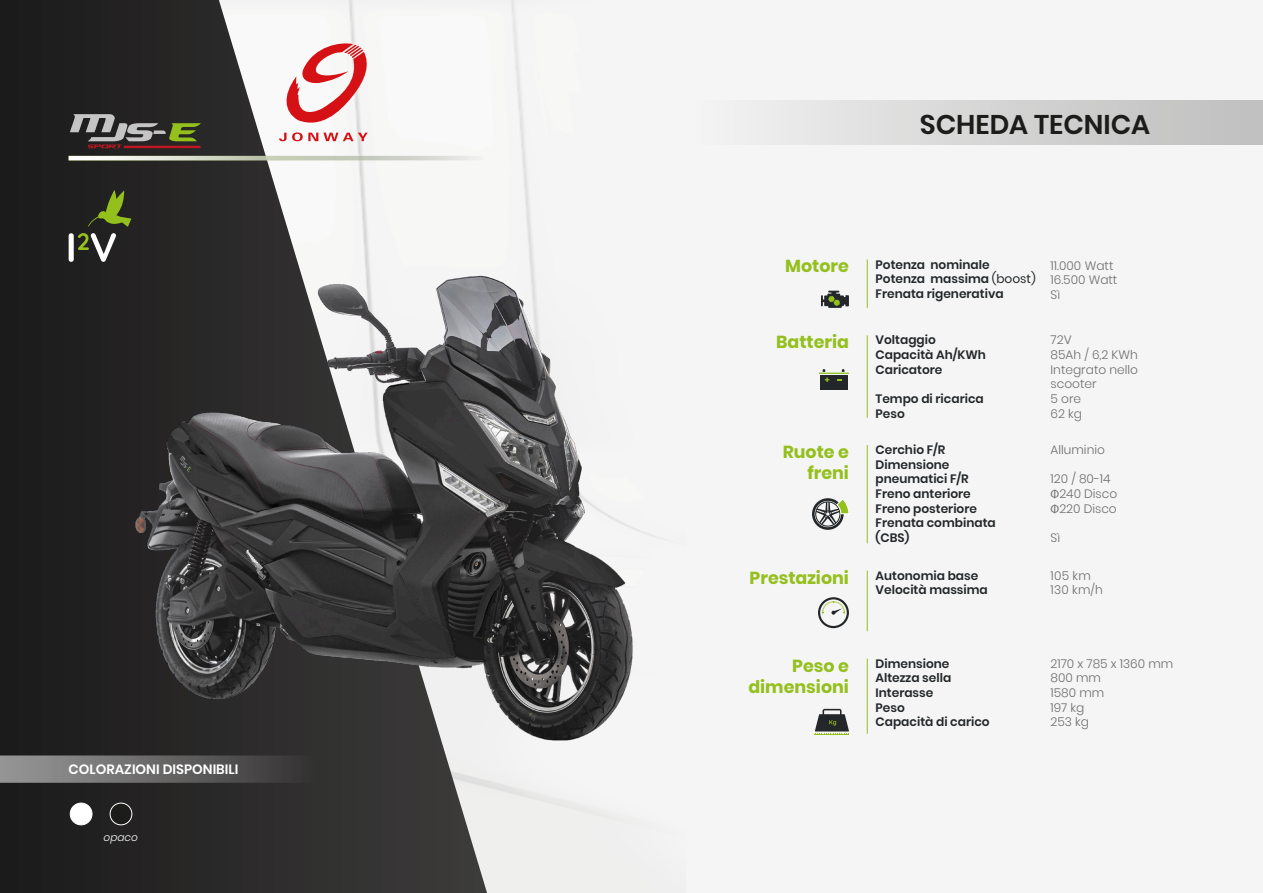
<style>
.page{position:relative;width:1263px;height:893px;background:#fff}
.page>*{position:absolute;margin:0;border:0;box-sizing:border-box;transform-origin:0 0}
.t1{font:600 27px "Poppins";color:#1c1c1a}
.t2{font:700 17.4px/20.9px "Poppins";color:#94c01e;text-align:right}
.t3{font:600 13.5px "Poppins";color:#fff}
.t4{font:600 12.15px/14.7px "Poppins";color:#232729}
.t5{font:300 12.15px/14.7px "Poppins";color:#6e6e6e}
.t6{font:300 12.15px/14.7px "Poppins";letter-spacing:.025em;color:#6e6e6e}
.t7{font:italic 300 10.5px "Poppins";color:#fff}
.s1{font-weight:400}
.s2{font-family:"Myriad Pro";font-weight:400}
</style>
<div class="page">
<div style="left:487px;top:0;width:381px;height:893px;background:#f5f5f5"></div>
<svg style="left:0;top:0;width:487px;height:893px"></svg>
<svg style="left:69px;top:156px;width:415px;height:4px"></svg>
<img style="left:15px;top:235px;width:779px;height:519px">
<div style="left:690px;top:100px;width:573px;height:45px;background:linear-gradient(to right,#f2f2f2,#bdbdbd)"></div>
<hr style="left:867px;top:260px;width:1px;height:48px;background:#94c01e">
<hr style="left:867px;top:335px;width:1px;height:83px;background:#94c01e">
<hr style="left:867px;top:445px;width:1px;height:98px;background:#94c01e">
<hr style="left:867px;top:571px;width:1px;height:60px;background:#94c01e">
<hr style="left:867px;top:659px;width:1px;height:75px;background:#94c01e">
<hr style="left:819px;top:373px;width:30px;height:1px;background:#94c01e">
<div style="left:820px;top:375px;width:27px;height:14px;background:#232729"></div>
<svg style="left:823px;top:369px;width:6px;height:13px"></svg>
<svg style="left:812px;top:498px;width:38px;height:32px"></svg>
<hr style="left:815px;top:734px;width:34px;height:1px;background:#94c01e">
<svg style="left:815px;top:709px;width:34px;height:25px"></svg>
<svg style="left:821px;top:291px;width:28px;height:17px"></svg>
<svg style="left:818px;top:597px;width:31px;height:31px"></svg>
<svg style="left:88px;top:190px;width:43px;height:37px;background:#47551f"></svg>
<svg style="left:69px;top:233px;width:47px;height:29px"></svg>
<div style="left:70px;top:803px;width:22px;height:22px;background:#fff;border-radius:50%"></div>
<div style="left:70px;top:803px;width:22px;height:22px;border:1px solid #fff;border-radius:50%"></div>
<div style="left:110px;top:803px;width:22px;height:22px;background:#1c1c1a;border-radius:50%"></div>
<div style="left:110px;top:803px;width:22px;height:22px;border:1px solid #fff;border-radius:50%"></div>
<svg style="left:0;top:755px;width:389px;height:28px;background:#5b5b5a"></svg>
<svg style="left:279px;top:41px;width:91px;height:100px"></svg>
<svg style="left:70px;top:114px;width:131px;height:36px;background:#5c554a"></svg>
<p class="t3" style="left:69px;top:761px;width:171px">COLORAZIONI DISPONIBILI</p>
<p class="t7" style="left:104px;top:831px;width:36px">opaco</p>
<h1 class="t1" style="left:920px;top:109px;width:232px">SCHEDA TECNICA</h1>
<h2 class="t2" style="left:785px;top:256px;width:65px">Motore</h2>
<h2 class="t2" style="left:776px;top:332px;width:74px">Batteria</h2>
<p class="t4" style="left:875px;top:257px;width:162px">Potenza nominale<br>Potenza massima <span class="s1">(boost)<br></span>Frenata rigenerativa</p>
<p class="t5" style="left:1050px;top:258px;width:68px">11.000 Watt<br>16.500 Watt<br>Sì</p>
<p class="t5" style="left:1050px;top:333px;width:89px">72V<br>85Ah / 6,2 KWh<br>Integrato nello scooter<br>5 ore<br>62 kg</p>
<p class="t4" style="left:875px;top:333px;width:112px">Voltaggio<br>Capacità Ah/KWh<br>Caricatore</p>
<p class="t4" style="left:875px;top:391px;width:110px">Tempo di ricarica<br>Peso</p>
<h2 class="t2" style="left:783px;top:441px;width:68px">Ruote e freni</h2>
<p class="t4" style="left:875px;top:443px;width:122px">Cerchio F/R<br>Dimensione pneumatici F/R<br>Freno anteriore<br>Freno posteriore<br>Frenata combinata (CBS)</p>
<p class="t5" style="left:1050px;top:443px;width:56px">Alluminio</p>
<p class="t5" style="left:1050px;top:472px;width:68px">120 / 80-14<br><span class="s2">Φ</span>240 Disco<br><span class="s2">Φ</span>220 Disco</p>
<p class="t5" style="left:1050px;top:530px;width:11px">Sì</p>
<h2 class="t2" style="left:750px;top:567px;width:101px">Prestazioni</h2>
<p class="t4" style="left:875px;top:568px;width:114px">Autonomia base<br>Velocità massima</p>
<p class="t6" style="left:1050px;top:568px;width:54px">105 km<br>130 km/h</p>
<h2 class="t2" style="left:748px;top:656px;width:102px">Peso e dimensioni</h2>
<p class="t4" style="left:875px;top:656px;width:116px">Dimensione<br>Altezza sella<br>Interasse<br>Peso<br>Capacità di carico</p>
<p class="t5" style="left:1050px;top:656px;width:124px">2170 x 785 x 1360 mm<br>800 mm<br>1580 mm<br>197 kg<br>253 kg</p>
</div>
